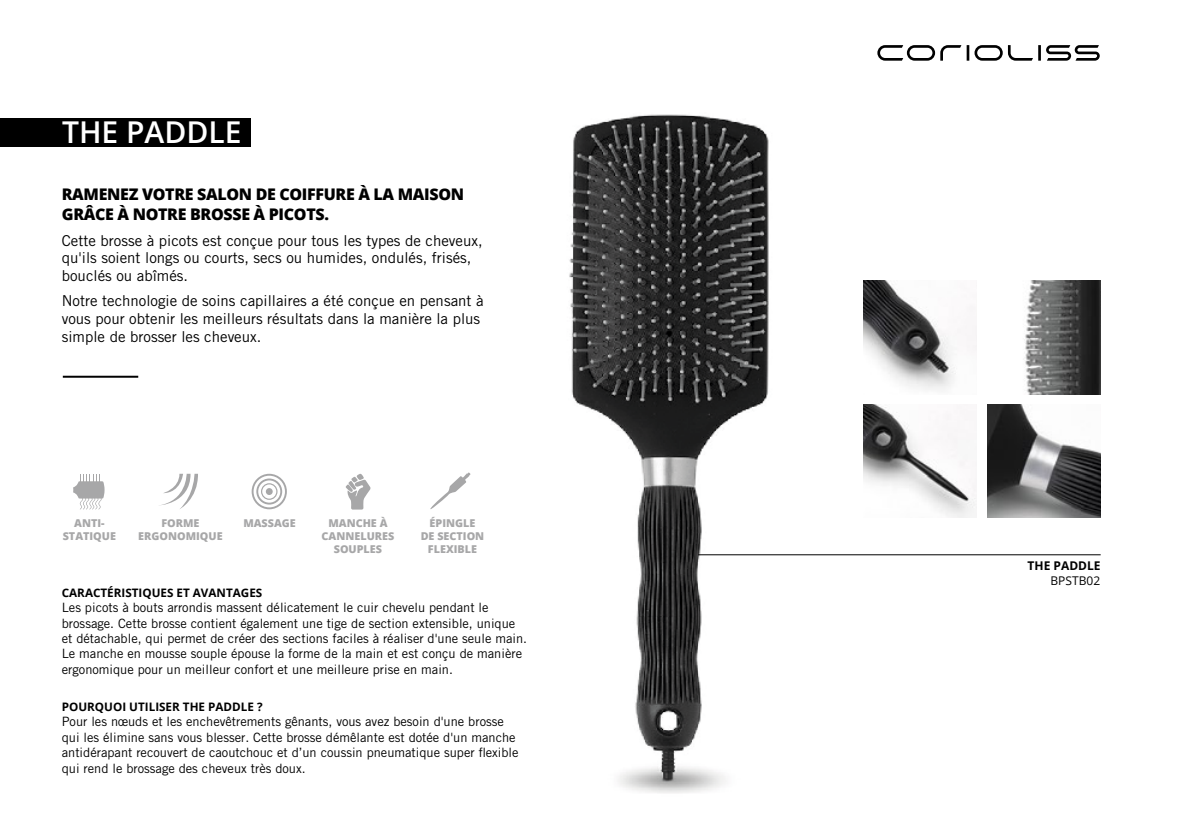
<style>
.page{position:relative;width:1191px;height:840px;background:#fff}
.page>*{position:absolute;margin:0;border:0;box-sizing:border-box;transform-origin:0 0}
.t1{font:600 30px "Open Sans";color:#fff}
.t2{font:800 16px/20px "Open Sans";letter-spacing:-.02em;color:#000}
.t3{font:15px/17.6px "Trade Gothic LT Std";color:#000}
.t4{font:12.8px/15.4px "Trade Gothic LT Std";color:#000}
.t5{font:700 12px "Open Sans";color:#000}
.t6{font:12px "Open Sans";color:#000}
.t7{font:700 11.6px "Open Sans";color:#000}
.t8{font:800 10.8px/13px "Open Sans";color:#a7a7a8;text-align:center}
</style>
<div class="page">
<img style="left:569px;top:114px;width:257px;height:679px">
<img style="left:863px;top:280px;width:114px;height:110px">
<img style="left:863px;top:404px;width:114px;height:113px">
<img style="left:1024px;top:280px;width:76px;height:114px">
<img style="left:987px;top:404px;width:113px;height:113px">
<svg style="left:345px;top:473px;width:26px;height:36px"></svg>
<svg style="left:159px;top:473px;width:39px;height:36px"></svg>
<svg style="left:430px;top:472px;width:40px;height:37px"></svg>
<svg style="left:73px;top:474px;width:32px;height:35px"></svg>
<svg style="left:252px;top:473px;width:35px;height:36px"></svg>
<hr style="left:698px;top:554px;width:402px;height:1px;background:#000">
<hr style="left:63px;top:375px;width:75px;height:2px;background:#000">
<div style="left:0;top:118px;width:251px;height:29px;background:#000"></div>
<svg style="left:877px;top:45px;width:222px;height:16px"></svg>
<h1 class="t1" style="left:62px;top:111px;width:181px">THE PADDLE</h1>
<p class="t2" style="left:62px;top:183px;width:404px">RAMENEZ VOTRE SALON DE COIFFURE À LA MAISON<br>GRÂCE À NOTRE BROSSE À PICOTS.</p>
<p class="t3" style="left:62px;top:231px;width:422px">Cette brosse à picots est conçue pour tous les types de cheveux, qu'ils soient longs ou courts, secs ou humides, ondulés, frisés, bouclés ou abîmés.</p>
<p class="t3" style="left:62px;top:292px;width:423px">Notre technologie de soins capillaires a été conçue en pensant à vous pour obtenir les meilleurs résultats dans la manière la plus simple de brosser les cheveux.</p>
<p class="t8" style="left:63px;top:516px;width:55px">ANTI-<br>STATIQUE</p>
<p class="t8" style="left:138px;top:516px;width:86px">FORME<br>ERGONOMIQUE</p>
<p class="t8" style="left:243px;top:516px;width:54px">MASSAGE</p>
<p class="t8" style="left:321px;top:516px;width:74px">MANCHE À<br>CANNELURES<br>SOUPLES</p>
<p class="t8" style="left:421px;top:516px;width:65px">ÉPINGLE<br>DE SECTION<br>FLEXIBLE</p>
<p class="t7" style="left:62px;top:584px;width:202px">CARACTÉRISTIQUES ET AVANTAGES</p>
<p class="t4" style="left:62px;top:599px;width:467px">Les picots à bouts arrondis massent délicatement le cuir chevelu pendant le brossage. Cette brosse contient également une tige de section extensible, unique et détachable, qui permet de créer des sections faciles à réaliser d'une seule main.<br>Le manche en mousse souple épouse la forme de la main et est conçu de manière ergonomique pour un meilleur confort et une meilleure prise en main.</p>
<p class="t7" style="left:62px;top:698px;width:202px">POURQUOI UTILISER THE PADDLE ?</p>
<p class="t4" style="left:62px;top:713px;width:458px">Pour les nœuds et les enchevêtrements gênants, vous avez besoin d'une brosse qui les élimine sans vous blesser. Cette brosse démêlante est dotée d'un manche antidérapant recouvert de caoutchouc et d’un coussin pneumatique super flexible qui rend le brossage des cheveux très doux.</p>
<p class="t5" style="left:1027px;top:556px;width:75px">THE PADDLE</p>
<p class="t6" style="left:1050px;top:572px;width:51px">BPSTB02</p>
</div>
